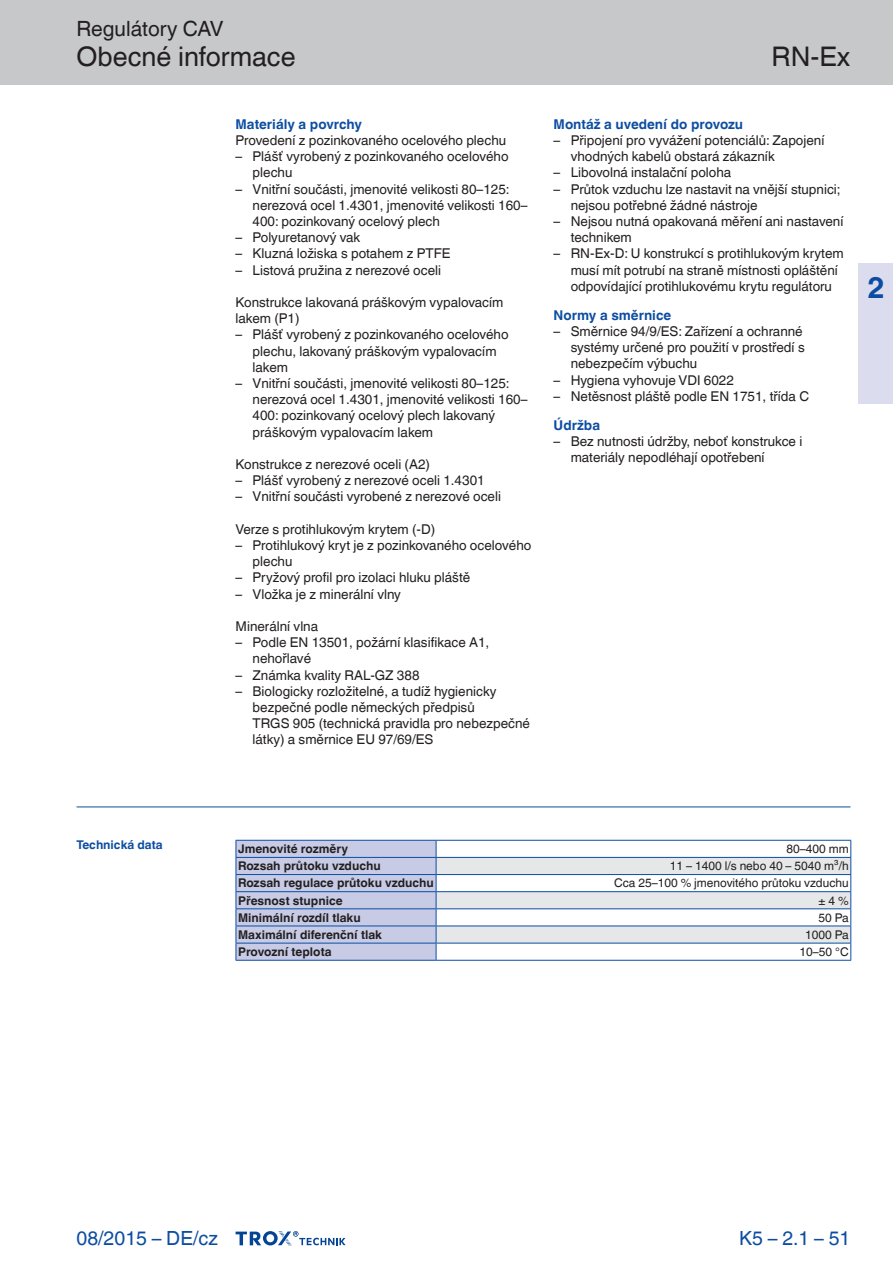
<style>
.page{position:relative;width:893px;height:1263px;background:#fff}
.page>*{position:absolute;margin:0;border:0;box-sizing:border-box;transform-origin:0 0}
.t1{font:700 30px "TROX Helvetica";color:#0d4da1}
.t2{font:27px "TROX Helvetica";color:#231f20}
.t3{font:21px "TROX Helvetica";color:#231f20}
.t4{font:19.5px "TROX Helvetica";color:#0d4da1}
.t5{font:13.5px/16.2px "TROX Helvetica";color:#231f20}
.t6{font:700 13.5px "TROX Helvetica";color:#0d4da1}
.t7{font:700 12px "TROX Helvetica";color:#231f20}
.t8{font:12px "TROX Helvetica";color:#231f20}
.t9{font:700 12px "TROX Helvetica";color:#0d4da1}
</style>
<div class="page">
<div style="left:0;top:0;width:893px;height:85px;background:#c7c8ca"></div>
<svg style="left:236px;top:1231px;width:110px;height:15px"></svg>
<div style="left:859px;top:264px;width:34px;height:140px;background:#dbddef"></div>
<hr style="left:77px;top:806px;width:773px;height:1px;background:#0d4da1">
<hr style="left:236px;top:960px;width:200px;height:1px;background:#0d4da1">
<hr style="left:436px;top:960px;width:415px;height:1px;background:#0d4da1">
<svg style="left:236px;top:840px;width:615px;height:120px"></svg>
<h3 class="t3" style="left:77px;top:17px;width:149px">Regulátory CAV</h3>
<h2 class="t2" style="left:77px;top:41px;width:221px">Obecné informace</h2>
<p class="t6" style="left:236px;top:116px;width:128px">Materiály a povrchy</p>
<p class="t5" style="left:236px;top:132px;width:272px">Provedení z pozinkovaného ocelového plechu</p>
<p class="t5" style="left:253px;top:148px;width:257px;text-indent:-17px">– Plášť vyrobený z pozinkovaného ocelového plechu</p>
<p class="t5" style="left:253px;top:181px;width:276px;text-indent:-17px">– Vnitřní součásti, jmenovité velikosti 80–125: nerezová ocel 1.4301, jmenovité velikosti 160–<br>400: pozinkovaný ocelový plech</p>
<p class="t5" style="left:236px;top:229px;width:126px">– Polyuretanový vak</p>
<p class="t5" style="left:236px;top:246px;width:216px">– Kluzná ložiska s potahem z PTFE</p>
<p class="t5" style="left:236px;top:262px;width:207px">– Listová pružina z nerezové oceli</p>
<p class="t5" style="left:236px;top:294px;width:269px">Konstrukce lakovaná práškovým vypalovacím lakem (P1)</p>
<p class="t5" style="left:253px;top:327px;width:257px;text-indent:-17px">– Plášť vyrobený z pozinkovaného ocelového plechu, lakovaný práškovým vypalovacím lakem</p>
<p class="t5" style="left:253px;top:375px;width:276px;text-indent:-17px">– Vnitřní součásti, jmenovité velikosti 80–125: nerezová ocel 1.4301, jmenovité velikosti 160– 400: pozinkovaný ocelový plech lakovaný práškovým vypalovacím lakem</p>
<p class="t5" style="left:236px;top:456px;width:196px">Konstrukce z nerezové oceli (A2)</p>
<p class="t5" style="left:236px;top:472px;width:251px">– Plášť vyrobený z nerezové oceli 1.4301</p>
<p class="t5" style="left:236px;top:489px;width:267px">– Vnitřní součásti vyrobené z nerezové oceli</p>
<p class="t5" style="left:236px;top:521px;width:201px">Verze s protihlukovým krytem (-D)</p>
<p class="t5" style="left:253px;top:537px;width:280px;text-indent:-17px">– Protihlukový kryt je z pozinkovaného ocelového plechu</p>
<p class="t5" style="left:236px;top:570px;width:236px">– Pryžový profil pro izolaci hluku pláště</p>
<p class="t5" style="left:236px;top:586px;width:167px">– Vložka je z minerální vlny</p>
<p class="t5" style="left:236px;top:618px;width:84px">Minerální vlna</p>
<p class="t5" style="left:253px;top:634px;width:238px;text-indent:-17px">– Podle EN 13501, požární klasifikace A1, nehořlavé</p>
<p class="t5" style="left:236px;top:667px;width:185px">– Známka kvality RAL-GZ 388</p>
<p class="t5" style="left:253px;top:683px;width:279px;text-indent:-17px">– Biologicky rozložitelné, a tudíž hygienicky bezpečné podle německých předpisů<br>TRGS 905 (technická pravidla pro nebezpečné látky) a směrnice EU 97/69/ES</p>
<h2 class="t2" style="left:771px;top:41px;width:81px">RN-Ex</h2>
<p class="t6" style="left:554px;top:116px;width:191px">Montáž a uvedení do provozu</p>
<p class="t5" style="left:571px;top:132px;width:255px;text-indent:-17px">– Připojení pro vyvážení potenciálů: Zapojení vhodných kabelů obstará zákazník</p>
<p class="t5" style="left:554px;top:165px;width:179px">– Libovolná instalační poloha</p>
<p class="t5" style="left:571px;top:181px;width:271px;text-indent:-17px">– Průtok vzduchu lze nastavit na vnější stupnici; nejsou potřebné žádné nástroje</p>
<p class="t5" style="left:571px;top:213px;width:274px;text-indent:-17px">– Nejsou nutná opakovaná měření ani nastavení technikem</p>
<p class="t5" style="left:571px;top:246px;width:275px;text-indent:-17px">– RN-Ex-D: U konstrukcí s protihlukovým krytem musí mít potrubí na straně místnosti opláštění odpovídající protihlukovému krytu regulátoru</p>
<p class="t6" style="left:554px;top:307px;width:119px">Normy a směrnice</p>
<p class="t5" style="left:571px;top:323px;width:236px;text-indent:-17px">– Směrnice 94/9/ES: Zařízení a ochranné systémy určené pro použití v prostředí s nebezpečím výbuchu</p>
<p class="t5" style="left:554px;top:372px;width:182px">– Hygiena vyhovuje VDI 6022</p>
<p class="t5" style="left:554px;top:388px;width:257px">– Netěsnost pláště podle EN 1751, třída C</p>
<p class="t6" style="left:554px;top:417px;width:48px">Údržba</p>
<p class="t5" style="left:571px;top:433px;width:233px;text-indent:-17px">– Bez nutnosti údržby, neboť konstrukce i materiály nepodléhají opotřebení</p>
<h1 class="t1" style="left:867px;top:270px;width:19px">2</h1>
<p class="t9" style="left:77px;top:838px;width:88px">Technická data</p>
<p class="t7" style="left:238px;top:842px;width:111px">Jmenovité rozměry</p>
<p class="t8" style="left:786px;top:842px;width:64px">80–400 mm</p>
<p class="t7" style="left:238px;top:859px;width:144px">Rozsah průtoku vzduchu</p>
<p class="t8" style="left:670px;top:859px;width:180px">11 – 1400 l/s nebo 40 – 5040 m³/h</p>
<p class="t7" style="left:238px;top:876px;width:197px">Rozsah regulace průtoku vzduchu</p>
<p class="t8" style="left:614px;top:876px;width:236px">Cca 25–100 % jmenovitého průtoku vzduchu</p>
<p class="t7" style="left:238px;top:893px;width:106px">Přesnost stupnice</p>
<p class="t8" style="left:818px;top:893px;width:32px">±4%</p>
<p class="t7" style="left:238px;top:910px;width:124px">Minimální rozdíl tlaku</p>
<p class="t8" style="left:818px;top:910px;width:32px">50 Pa</p>
<p class="t7" style="left:238px;top:928px;width:145px">Maximální diferenční tlak</p>
<p class="t8" style="left:805px;top:928px;width:45px">1000 Pa</p>
<p class="t7" style="left:238px;top:945px;width:95px">Provozní teplota</p>
<p class="t8" style="left:800px;top:945px;width:51px">10–50 °C</p>
<h3 class="t4" style="left:77px;top:1227px;width:143px">08/2015 – DE/cz</h3>
<h3 class="t4" style="left:739px;top:1227px;width:113px">K5 – 2.1 – 51</h3>
</div>
